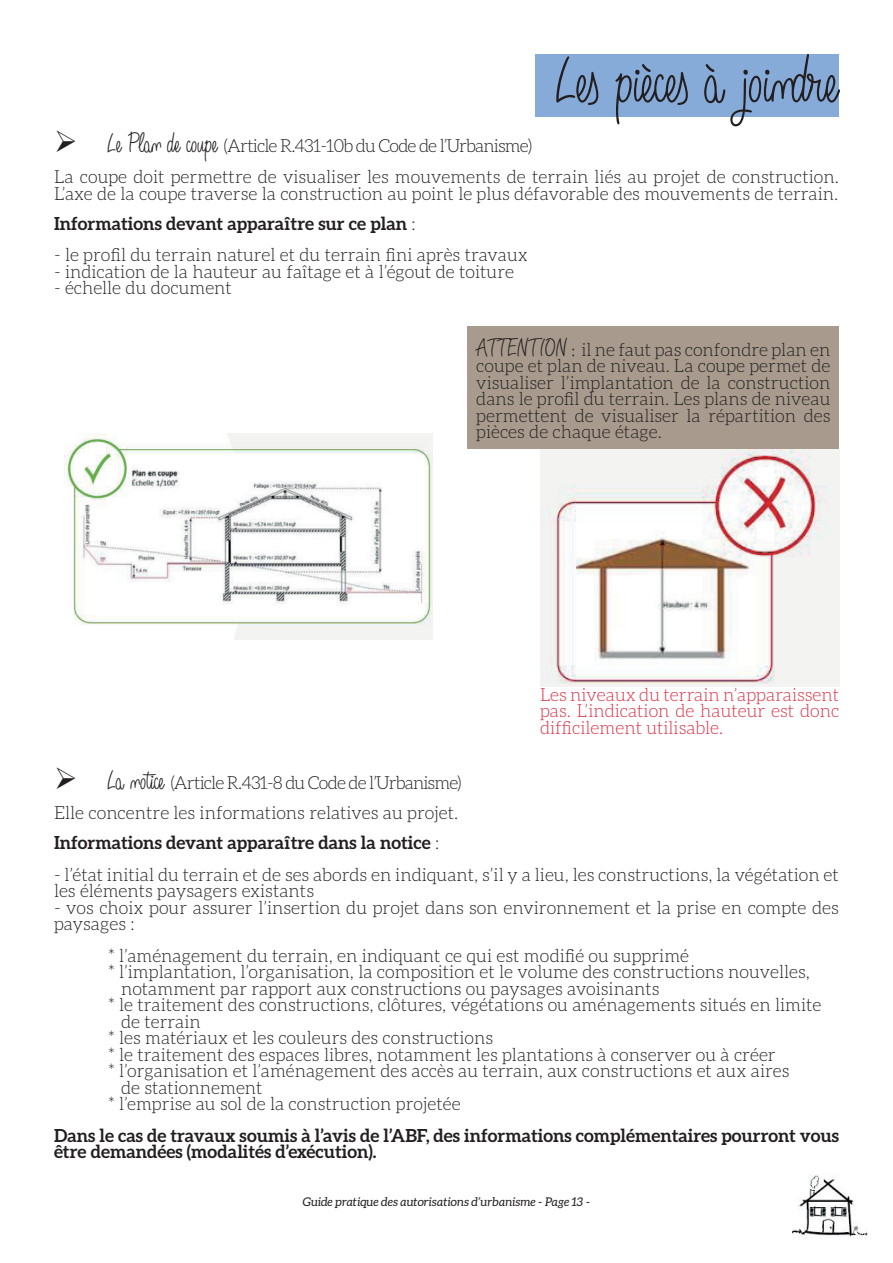
<style>
.page{position:relative;width:893px;height:1263px;background:#fff}
.page>*{position:absolute;margin:0;border:0;box-sizing:border-box;transform-origin:0 0}
.t1{font:72px "Angelique Rose FFP";letter-spacing:-.005em;color:#231f20}
.t2{font:300 18px/16.5px "Aleo";color:#231f20}
.t3{font:700 18px/16.5px "Aleo";color:#231f20}
.t4{font:300 18px/16.5px "Aleo";color:#db2f45;text-align:justify}
.t5{font:italic 12px "Aleo";color:#231f20}
.s1{font-family:"Angelique Rose FFP";font-weight:400;font-size:30px}
.s2{font-weight:700}
.s3{font-family:"Angelique Rose FFP";font-weight:400;font-size:27px}
</style>
<div class="page">
<div style="left:536px;top:54px;width:303px;height:62px;background:#87abd9"></div>
<img style="left:793px;top:1175px;width:75px;height:64px">
<img style="left:64px;top:434px;width:369px;height:205px">
<img style="left:540px;top:449px;width:299px;height:237px">
<div style="left:468px;top:326px;width:371px;height:123px;background:#a89a8d"></div>
<h1 class="t1" style="left:556px;top:41px;width:284px">Les pièces à joindre</h1>
<p class="t2" style="left:54px;top:130px;width:786px;line-height:31.5px">➢ <span class="s1">Le Plan de coupe</span> (Article R.431-10b du Code de l’Urbanisme)<br>La coupe doit permettre de visualiser les mouvements de terrain liés au projet de construction.</p>
<p class="t2" style="left:54px;top:178px;width:786px;line-height:30px">L’axe de la coupe traverse la construction au point le plus défavorable des mouvements de terrain.<br><span class="s2">Informations devant apparaître sur ce plan</span> :</p>
<p class="t2" style="left:54px;top:247px;width:476px">- le profil du terrain naturel et du terrain fini après travaux</p>
<p class="t2" style="left:54px;top:263px;width:462px">- indication de la hauteur au faîtage et à l’égout de toiture</p>
<p class="t2" style="left:54px;top:280px;width:179px">- échelle du document</p>
<p class="t2" style="left:476px;top:341px;width:356px;text-align:justify"><span class="s3">ATTENTION :</span> il ne faut pas confondre plan en coupe et plan de niveau. La coupe permet de visualiser l’implantation de la construction dans le profil du terrain. Les plans de niveau permettent de visualiser la répartition des pièces de chaque étage.</p>
<p class="t4" style="left:540px;top:686px;width:301px">Les niveaux du terrain n’apparaissent pas. L’indication de hauteur est donc difficilement utilisable.</p>
<p class="t2" style="left:54px;top:768px;width:409px;line-height:30px">➢ <span class="s1">La notice</span> (Article R.431-8 du Code de l’Urbanisme)<br>Elle concentre les informations relatives au projet.<br><span class="s2">Informations devant apparaître dans la notice</span> :</p>
<p class="t2" style="left:54px;top:866px;width:786px">- l’état initial du terrain et de ses abords en indiquant, s’il y a lieu, les constructions, la végétation et les éléments paysagers existants</p>
<p class="t2" style="left:54px;top:899px;width:786px">- vos choix pour assurer l’insertion du projet dans son environnement et la prise en compte des paysages :</p>
<p class="t2" style="left:108px;top:947px;width:583px">* l’aménagement du terrain, en indiquant ce qui est modifié ou supprimé</p>
<p class="t2" style="left:108px;top:964px;width:703px">* l’implantation, l’organisation, la composition et le volume des constructions nouvelles,</p>
<p class="t2" style="left:121px;top:980px;width:540px">notamment par rapport aux constructions ou paysages avoisinants</p>
<p class="t2" style="left:108px;top:997px;width:715px">* le traitement des constructions, clôtures, végétations ou aménagements situés en limite</p>
<p class="t2" style="left:121px;top:1013px;width:81px">de terrain</p>
<p class="t2" style="left:108px;top:1030px;width:387px">* les matériaux et les couleurs des constructions</p>
<p class="t2" style="left:108px;top:1046px;width:669px">* le traitement des espaces libres, notamment les plantations à conserver ou à créer</p>
<p class="t2" style="left:108px;top:1063px;width:683px">* l’organisation et l’aménagement des accès au terrain, aux constructions et aux aires</p>
<p class="t2" style="left:121px;top:1079px;width:143px">de stationnement</p>
<p class="t2" style="left:108px;top:1096px;width:354px">* l’emprise au sol de la construction projetée</p>
<p class="t3" style="left:54px;top:1127px;width:786px">Dans le cas de travaux soumis à l’avis de l’ABF, des informations complémentaires pourront vous être demandées (modalités d’exécution).</p>
<p class="t5" style="left:303px;top:1195px;width:289px">Guide pratique des autorisations d’urbanisme - Page 13 -</p>
</div>
